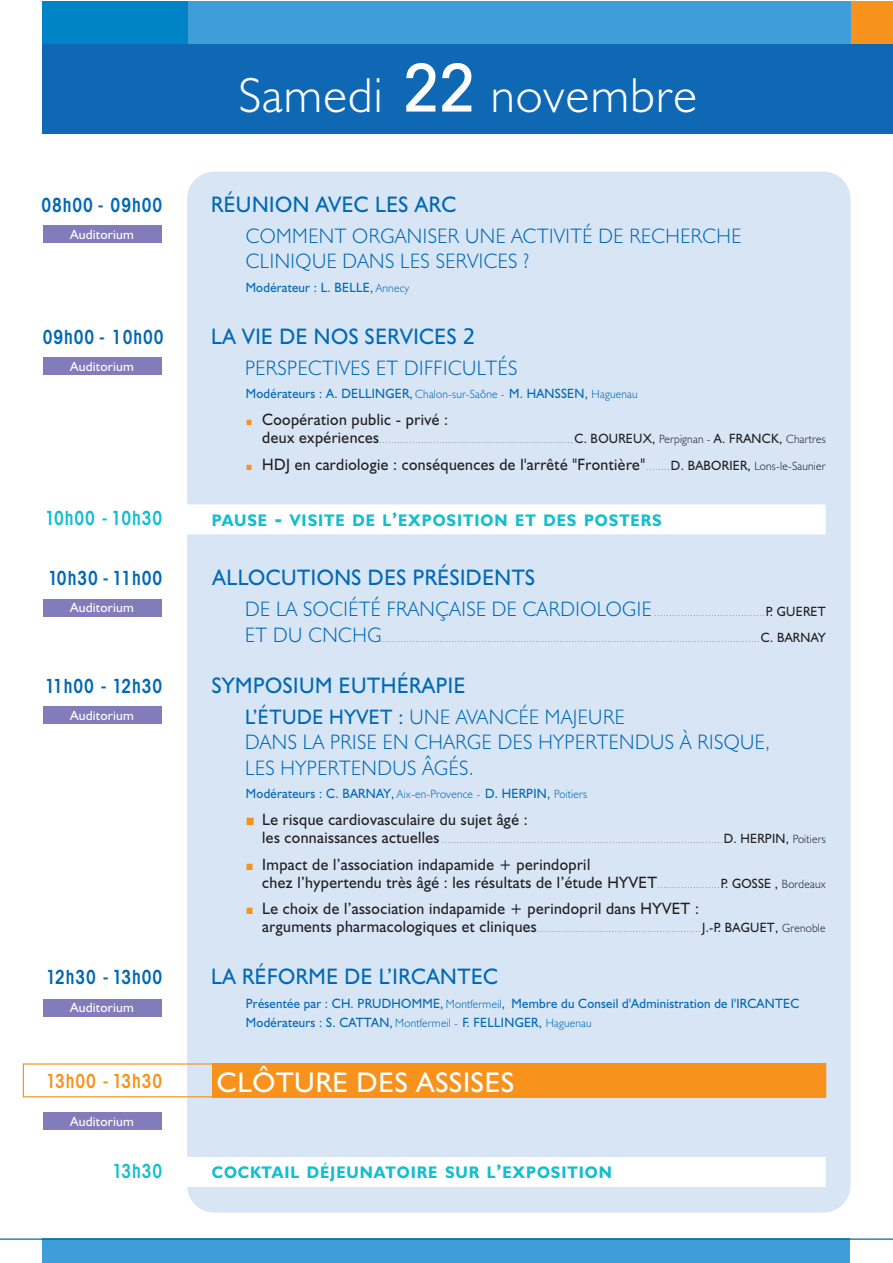
<style>
.page{position:relative;width:893px;height:1263px;background:#fff}
.page>*{position:absolute;margin:0;border:0;box-sizing:border-box;transform-origin:0 0}
.t1{font:300 49.5px "Humanist 521 BT";letter-spacing:.025em;color:#fff}
.t2{font:28.5px "Humanist 521 BT";letter-spacing:.025em;color:#fff}
.t3{font:22.5px "Humanist 521 BT";letter-spacing:.025em;color:#0068b5;scale:.95 1}
.t4{font:300 21px/25.5px "Humanist 521 BT";letter-spacing:.025em;color:#0068b5;scale:.95 1}
.t5{font:600 condensed 19.5px "Avant Garde";letter-spacing:.055em;color:#0068b5;scale:.9 1}
.t6{font:600 condensed 19.5px "Avant Garde";letter-spacing:.055em;color:#12becf;scale:.9 1}
.t7{font:600 condensed 19.5px "Avant Garde";letter-spacing:.055em;color:#f7931d;scale:.9 1}
.t8{font:700 16.8px "Humanist 521 BT";letter-spacing:.06em;color:#12becf;scale:.95 1}
.t9{font:16.5px/18px "Humanist 521 BT";letter-spacing:.025em;color:#231f20;scale:.95 1}
.t10{font:13.5px/19.2px "Humanist 521 BT";letter-spacing:.02em;color:#0068b5;scale:.95 1}
.t11{font:13.5px "Humanist 521 BT";letter-spacing:.02em;color:#231f20;scale:.95 1}
.t12{font:13.5px "Humanist 521 BT";letter-spacing:.015em;color:#fff}
.t13{font:300 12px "Humanist 521 BT";letter-spacing:.02em;color:#231f20;scale:.95 1}
.t14{font:6px "Humanist 521 BT";color:#231f20;scale:.9 1}
.s1{font-family:"Avant Garde";font-weight:500;font-stretch:condensed;font-size:66px}
.s2{font-weight:300;font-size:12px}
.s3{font-family:"Frutiger"}
.s4{color:#f7931d}
.s5{font-weight:400;font-size:13.5px}
.s6{font-size:22.5px}
.s7{font-size:19.5px}
.s8{font-weight:400}
</style>
<div class="page">
<div style="left:850px;top:1px;width:43px;height:109px;background:#f7931d"></div>
<div style="left:128px;top:1px;width:722px;height:43px;background:#3f9ed8"></div>
<div style="left:43px;top:1px;width:145px;height:43px;background:#0083c7"></div>
<div style="left:43px;top:44px;width:850px;height:89px;background:#0f68b3"></div>
<div style="left:43px;top:1239px;width:807px;height:24px;background:#3f9ed8"></div>
<div style="left:187px;top:172px;width:663px;height:1040px;background:#d7e5f5;border-radius:27px"></div>
<div style="left:213px;top:1063px;width:613px;height:34px;background:#f7931d"></div>
<div style="left:23px;top:1063px;width:803px;height:34px;border:1px solid #f7931d"></div>
<div style="left:184px;top:504px;width:642px;height:30px;background:#fff"></div>
<div style="left:184px;top:1157px;width:642px;height:30px;background:#fff"></div>
<div style="left:43px;top:1113px;width:118px;height:17px;background:#837cbb"></div>
<div style="left:43px;top:999px;width:118px;height:17px;background:#837cbb"></div>
<div style="left:43px;top:707px;width:118px;height:17px;background:#837cbb"></div>
<div style="left:43px;top:599px;width:118px;height:17px;background:#837cbb"></div>
<div style="left:43px;top:358px;width:118px;height:17px;background:#837cbb"></div>
<div style="left:43px;top:226px;width:118px;height:17px;background:#837cbb"></div>
<hr style="left:0;top:1238px;width:893px;height:2px;background:#036785">
<h1 class="t1" style="left:238px;top:76px;width:460px">Samedi <span class="s1">22</span> novembre</h1>
<h3 class="t5" style="left:42px;top:197px;width:136px">08h00 - 09h00</h3>
<h3 class="t3" style="left:211px;top:195px;width:259px">RÉUNION AVEC LES ARC</h3>
<h3 class="t4" style="left:246px;top:225px;width:523px">COMMENT ORGANISER UNE ACTIVITÉ DE RECHERCHE<br>CLINIQUE DANS LES SERVICES ?</h3>
<h3 class="t10" style="left:246px;top:279px;width:174px">Modérateur : L. BELLE, <span class="s2">Annecy</span></h3>
<h3 class="t5" style="left:43px;top:330px;width:136px">09h00 - 10h00</h3>
<h3 class="t3" style="left:211px;top:328px;width:279px">LA VIE DE NOS SERVICES <span class="s3">2</span></h3>
<h3 class="t4" style="left:245px;top:357px;width:288px">PERSPECTIVES ET DIFFICULTÉS</h3>
<h3 class="t10" style="left:246px;top:385px;width:414px">Modérateurs : A. DELLINGER, <span class="s2">Chalon-sur-Saône -</span> M. HANSSEN, <span class="s2">Haguenau</span></h3>
<h3 class="t9" style="left:262px;top:412px;width:197px;text-indent:-16px"><span class="s4">■</span> Coopération public - privé : deux expériences</h3>
<h3 class="t12" style="left:70px;top:229px;width:65px">Auditorium</h3>
<h3 class="t12" style="left:70px;top:361px;width:65px">Auditorium</h3>
<p class="t14" style="left:380px;top:439px;width:216px">. . . . . . . . . . . . . . . . . . . . . . . . . . . . . . . . . . . . . . . . . . . . . . . . . . . . . . . . . . . . . . . . .</p>
<h3 class="t11" style="left:574px;top:433px;width:266px">C. BOUREUX, <span class="s2">Perpignan -</span> A. FRANCK, <span class="s2">Chartres</span></h3>
<h3 class="t9" style="left:246px;top:456px;width:421px"><span class="s4">■</span> HDJ en cardiologie : conséquences de l'arrêté "Frontière"</h3>
<p class="t14" style="left:647px;top:465px;width:26px">. . . . . . . .</p>
<h3 class="t13" style="left:671px;top:461px;width:164px"><span class="s5">D. BABORIER,</span> Lons-le-Saunier</h3>
<h3 class="t6" style="left:45px;top:511px;width:132px">10h00 - 10h30</h3>
<h3 class="t8" style="left:212px;top:513px;width:475px">PAUSE <span class="s6">-</span> VISITE DE L<span class="s7">’</span>EXPOSITION ET DES POSTERS</h3>
<h3 class="t5" style="left:48px;top:571px;width:128px">10h30 - 11h00</h3>
<h3 class="t3" style="left:212px;top:569px;width:341px">ALLOCUTIONS DES PRÉSIDENTS</h3>
<h3 class="t4" style="left:245px;top:598px;width:430px">DE LA SOCIÉTÉ FRANÇAISE DE CARDIOLOGIE</h3>
<h3 class="t12" style="left:70px;top:602px;width:65px">Auditorium</h3>
<p class="t14" style="left:655px;top:612px;width:123px">. . . . . . . . . . . . . . . . . . . . . . . . . . . . . . . . . . . . .</p>
<h3 class="t11" style="left:766px;top:606px;width:65px">P. GUERET</h3>
<h3 class="t4" style="left:245px;top:624px;width:145px">ET DU CNCHG</h3>
<p class="t14" style="left:380px;top:637px;width:422px">. . . . . . . . . . . . . . . . . . . . . . . . . . . . . . . . . . . . . . . . . . . . . . . . . . . . . . . . . . . . . . . . . . . . . . . . . . . . . . . . . . . . . . . . . . . . . . . . . . . . . . . . . . . . . . . . . . . . . . . . . . . . . . .</p>
<h3 class="t11" style="left:761px;top:632px;width:70px">C. BARNAY</h3>
<h3 class="t5" style="left:45px;top:679px;width:132px">11h00 - 12h30</h3>
<h3 class="t3" style="left:212px;top:676px;width:268px">SYMPOSIUM EUTHÉRAPIE</h3>
<h3 class="t4" style="left:245px;top:706px;width:554px"><span class="s8">L’ÉTUDE HYVET :</span> UNE AVANCÉE MAJEURE<br>DANS LA PRISE EN CHARGE DES HYPERTENDUS À RISQUE,<br>LES HYPERTENDUS ÂGÉS.</h3>
<h3 class="t10" style="left:246px;top:785px;width:361px">Modérateurs : C. BARNAY, <span class="s2">Aix-en-Provence -</span> D. HERPIN, <span class="s2">Poitiers</span></h3>
<h3 class="t9" style="left:262px;top:812px;width:281px;text-indent:-16px"><span class="s4">■</span> Le risque cardiovasculaire du sujet âgé : les connaissances actuelles</h3>
<p class="t14" style="left:442px;top:839px;width:313px">. . . . . . . . . . . . . . . . . . . . . . . . . . . . . . . . . . . . . . . . . . . . . . . . . . . . . . . . . . . . . . . . . . . . . . . . . . . . . . . . . . . . . . . . . . . . . .</p>
<h3 class="t11" style="left:724px;top:833px;width:109px">D. HERPIN, <span class="s2">Poitiers</span></h3>
<h3 class="t9" style="left:262px;top:856px;width:417px;text-indent:-16px"><span class="s4">■</span> Impact de l’association indapamide + perindopril<br>chez l’hypertendu très âgé : les résultats de l’étude HYVET</h3>
<h3 class="t12" style="left:70px;top:710px;width:65px">Auditorium</h3>
<p class="t14" style="left:658px;top:883px;width:70px">. . . . . . . . . . . . . . . . . . . . .</p>
<h3 class="t11" style="left:721px;top:878px;width:112px">P. GOSSE , <span class="s2">Bordeaux</span></h3>
<h3 class="t9" style="left:262px;top:901px;width:461px;text-indent:-16px"><span class="s4">■</span> Le choix de l’association indapamide + perindopril dans HYVET : arguments pharmacologiques et cliniques</h3>
<p class="t14" style="left:537px;top:928px;width:183px">. . . . . . . . . . . . . . . . . . . . . . . . . . . . . . . . . . . . . . . . . . . . . . . . . . . . . . .</p>
<h3 class="t11" style="left:702px;top:922px;width:131px">J.-P. BAGUET, <span class="s2">Grenoble</span></h3>
<h3 class="t5" style="left:46px;top:970px;width:130px">12h30 - 13h00</h3>
<h3 class="t3" style="left:211px;top:968px;width:304px">LA RÉFORME DE L’IRCANTEC</h3>
<h3 class="t10" style="left:246px;top:994px;width:584px">Présentée par : CH. PRUDHOMME, <span class="s2">Montfermeil</span>, Membre du Conseil d'Administration de l'IRCANTEC<br>Modérateurs : S. CATTAN, <span class="s2">Montfermeil -</span> F. FELLINGER, <span class="s2">Haguenau</span></h3>
<h3 class="t12" style="left:70px;top:1003px;width:65px">Auditorium</h3>
<h3 class="t7" style="left:46px;top:1073px;width:130px">13h00 - 13h30</h3>
<h2 class="t2" style="left:217px;top:1072px;width:299px">CLÔTURE DES ASSISES</h2>
<h3 class="t12" style="left:70px;top:1116px;width:65px">Auditorium</h3>
<h3 class="t6" style="left:113px;top:1163px;width:57px">13h30</h3>
<h3 class="t8" style="left:212px;top:1165px;width:422px">COCKTAIL DÉJEUNATOIRE SUR L<span class="s7">’</span>EXPOSITION</h3>
</div>
